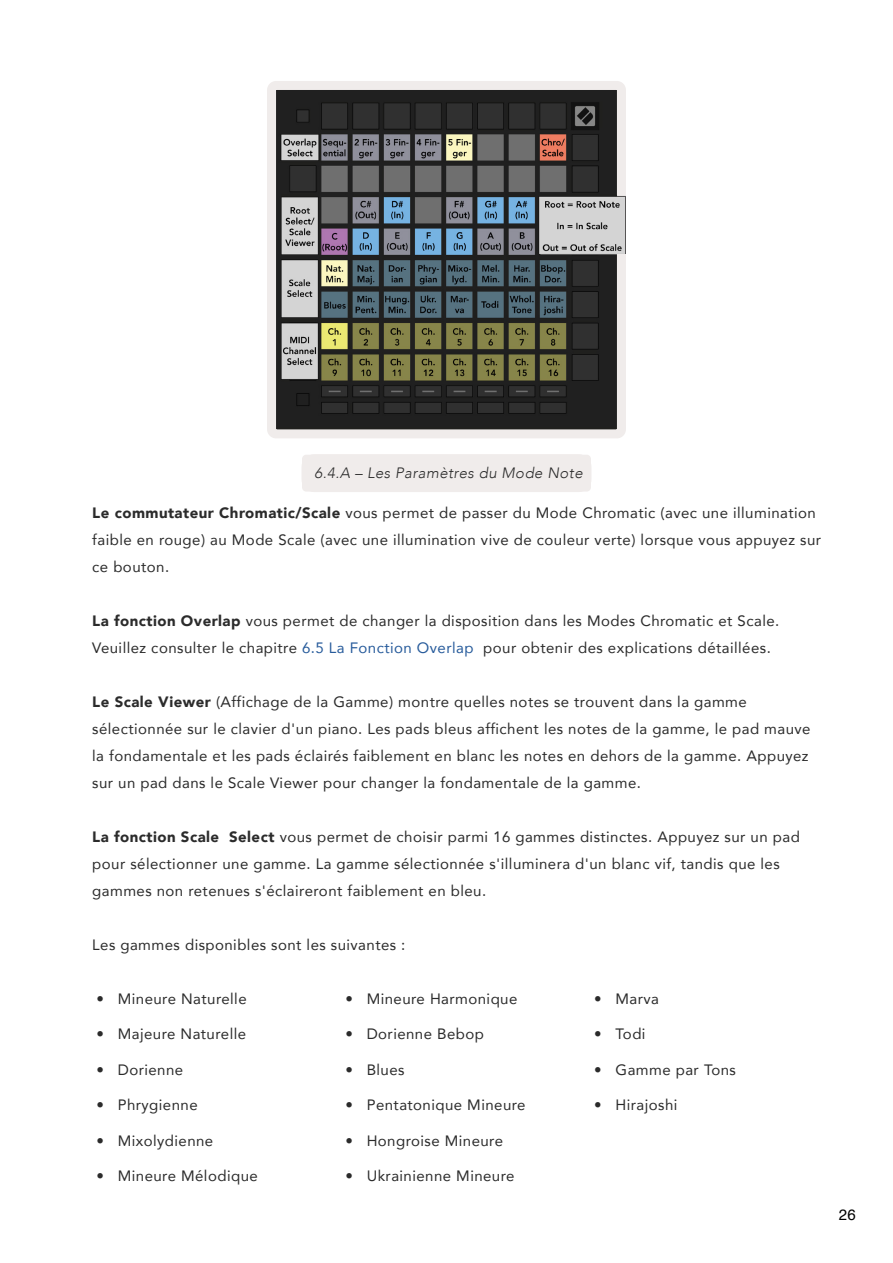
<style>
.page{position:relative;width:893px;height:1263px;background:#fff}
.page>*{position:absolute;margin:0;border:0;box-sizing:border-box;transform-origin:0 0}
.t1{font:15px/27px "Avenir";letter-spacing:.03em;color:#2b2b2b}
.t2{font:italic 300 15px "Avenir";letter-spacing:.03em;color:#2b2b2b}
.t3{font:15px "Helvetica";color:#000}
.s1{font-weight:900}
.s2{color:#275b9b}
</style>
<div class="page">
<div style="left:301px;top:454px;width:290px;height:38px;border:18px solid #f0eceb;border-radius:4px"></div>
<img style="left:277px;top:91px;width:339px;height:337px">
<div style="left:267px;top:81px;width:359px;height:357px;border:9px solid #f0eceb;border-radius:4px"></div>
<img style="left:539px;top:196px;width:87px;height:58px">
<p class="t2" style="left:315px;top:464px;width:270px">6.4.A – Les Paramètres du Mode Note</p>
<p class="t1" style="left:92px;top:499px;width:730px"><span class="s1">Le commutateur Chromatic/Scale</span> vous permet de passer du Mode Chromatic (avec une illumination faible en rouge) au Mode Scale (avec une illumination vive de couleur verte) lorsque vous appuyez sur ce bouton.</p>
<p class="t1" style="left:92px;top:607px;width:689px"><span class="s1">La fonction Overlap</span> vous permet de changer la disposition dans les Modes Chromatic et Scale.<br>Veuillez consulter le chapitre <span class="s2">6.5 La Fonction Overlap</span> pour obtenir des explications détaillées.</p>
<p class="t1" style="left:92px;top:688px;width:720px"><span class="s1">Le Scale Viewer</span> (Affichage de la Gamme) montre quelles notes se trouvent dans la gamme sélectionnée sur le clavier d'un piano. Les pads bleus affichent les notes de la gamme, le pad mauve la fondamentale et les pads éclairés faiblement en blanc les notes en dehors de la gamme. Appuyez sur un pad dans le Scale Viewer pour changer la fondamentale de la gamme.</p>
<p class="t1" style="left:92px;top:823px;width:709px"><span class="s1">La fonction Scale Select</span> vous permet de choisir parmi 16 gammes distinctes. Appuyez sur un pad pour sélectionner une gamme. La gamme sélectionnée s'illuminera d'un blanc vif, tandis que les gammes non retenues s'éclaireront faiblement en bleu.</p>
<p class="t1" style="left:92px;top:931px;width:315px">Les gammes disponibles sont les suivantes :</p>
<p class="t1" style="left:97px;top:984px;width:152px">• Mineure Naturelle</p>
<p class="t1" style="left:97px;top:1020px;width:151px">• Majeure Naturelle</p>
<p class="t1" style="left:97px;top:1055px;width:88px">• Dorienne</p>
<p class="t1" style="left:97px;top:1091px;width:103px">• Phrygienne</p>
<p class="t1" style="left:97px;top:1126px;width:118px">• Mixolydienne</p>
<p class="t1" style="left:97px;top:1162px;width:163px">• Mineure Mélodique</p>
<p class="t1" style="left:345px;top:984px;width:174px">• Mineure Harmonique</p>
<p class="t1" style="left:345px;top:1020px;width:140px">• Dorienne Bebop</p>
<p class="t1" style="left:345px;top:1055px;width:61px">• Blues</p>
<p class="t1" style="left:345px;top:1091px;width:182px">• Pentatonique Mineure</p>
<p class="t1" style="left:345px;top:1126px;width:159px">• Hongroise Mineure</p>
<p class="t1" style="left:345px;top:1162px;width:171px">• Ukrainienne Mineure</p>
<p class="t1" style="left:594px;top:984px;width:66px">• Marva</p>
<p class="t1" style="left:594px;top:1020px;width:53px">• Todi</p>
<p class="t1" style="left:594px;top:1055px;width:143px">• Gamme par Tons</p>
<p class="t1" style="left:594px;top:1091px;width:85px">• Hirajoshi</p>
<p class="t3" style="left:839px;top:1203px;width:18px">26</p>
</div>
